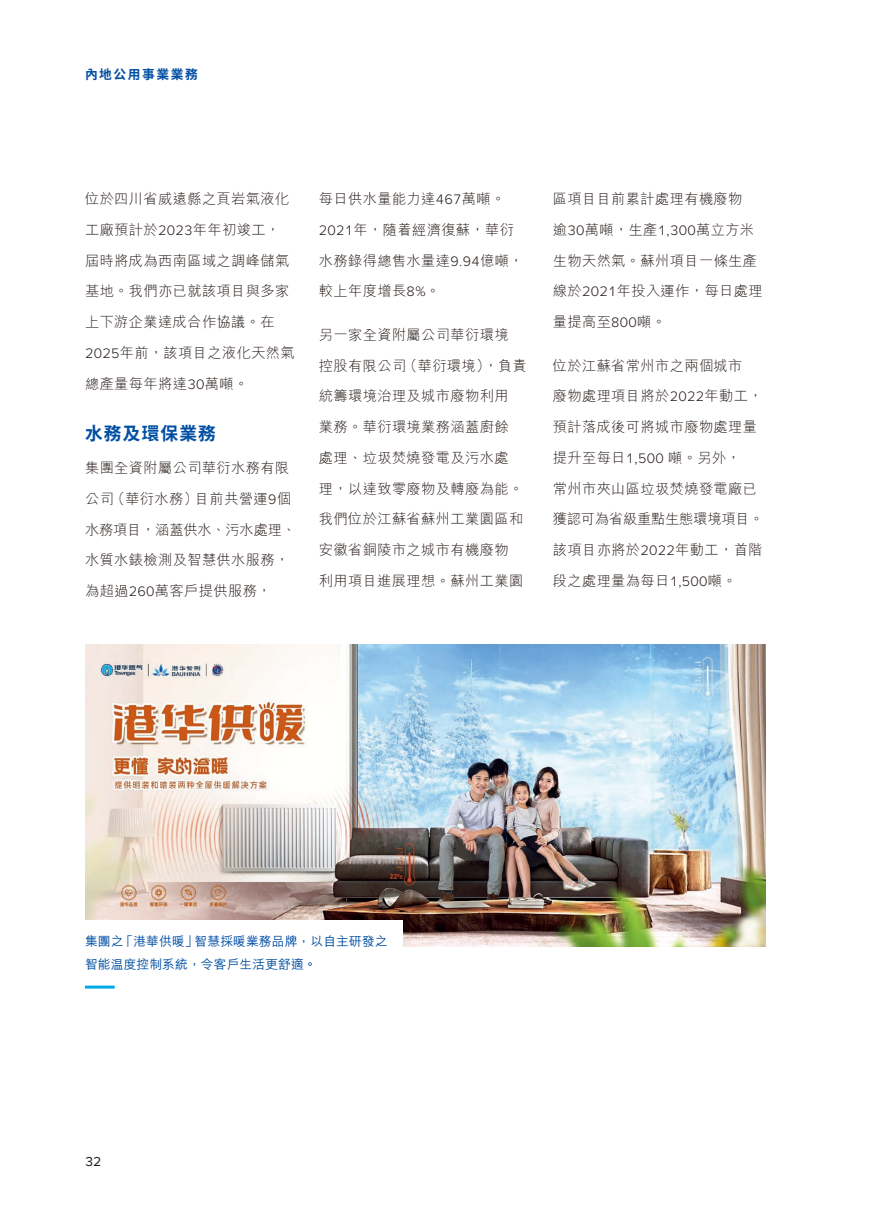
<style>
.page{position:relative;width:893px;height:1212px;background:#fff}
.page>*{position:absolute;margin:0;border:0;box-sizing:border-box;transform-origin:0 0}
.t1{font:700 18px "Noto Sans HK";letter-spacing:.07em;color:#004ea2}
.t2{font:300 14.25px/30.8px "M Hei HK";letter-spacing:.025em;color:#231916}
.t3{font:13.5px "Proxima Nova";color:#231916}
.t4{font:500 12.75px/22.5px "M Hei HK";letter-spacing:.01em;color:#004ea2}
.t5{font:700 12.75px "Noto Sans HK";letter-spacing:.12em;color:#004ea2}
.s1{font-family:"Proxima Nova"}
</style>
<div class="page">
<img style="left:85px;top:644px;width:680px;height:302px">
<div style="left:70px;top:920px;width:333px;height:68px;background:#fff"></div>
<hr style="left:85px;top:985px;width:30px;height:3px;background:#00a9e5">
<p class="t5" style="left:85px;top:67px;width:114px">內地公用事業業務</p>
<p class="t2" style="left:85px;top:183px;width:211px">位於四川省威遠縣之頁岩氣液化工廠預計於<span class="s1">2023</span>年年初竣工，屆時將成為西南區域之調峰儲氣基地。我們亦已就該項目與多家上下游企業達成合作協議。在<br><span class="s1">2025</span>年前，該項目之液化天然氣總產量每年將達<span class="s1">30</span>萬噸。</p>
<p class="t1" style="left:85px;top:423px;width:132px">水務及環保業務</p>
<p class="t2" style="left:85px;top:452px;width:212px">集團全資附屬公司華衍水務有限公司（華衍水務）目前共營運<span class="s1">9</span>個水務項目，涵蓋供水、污水處理、水質水錶檢測及智慧供水服務，為超過<span class="s1">260</span>萬客戶提供服務，</p>
<p class="t2" style="left:319px;top:183px;width:206px">每日供水量能力達<span class="s1">467</span>萬噸。<br><span class="s1">2021</span>年，隨着經濟復蘇，華衍水務錄得總售水量達<span class="s1">9.94</span>億噸，較上年度增長<span class="s1">8%</span>。</p>
<p class="t2" style="left:319px;top:319px;width:210px">另一家全資附屬公司華衍環境<br>控股有限公司（華衍環境），負責統籌環境治理及城市廢物利用<br>業務。華衍環境業務涵蓋廚餘<br>處理、垃圾焚燒發電及污水處<br>理，以達致零廢物及轉廢為能。我們位於江蘇省蘇州工業園區和安徽省銅陵市之城市有機廢物<br>利用項目進展理想。蘇州工業園</p>
<p class="t2" style="left:553px;top:183px;width:211px">區項目目前累計處理有機廢物逾<span class="s1">30</span>萬噸，生產<span class="s1">1,300</span>萬立方米生物天然氣。蘇州項目一條生產線於<span class="s1">2021</span>年投入運作，每日處理量提高至<span class="s1">800</span>噸。</p>
<p class="t2" style="left:553px;top:350px;width:212px">位於江蘇省常州市之兩個城市<br>廢物處理項目將於<span class="s1">2022</span>年動工，預計落成後可將城市廢物處理量提升至每日<span class="s1">1,500</span> 噸。另外，<br>常州市夾山區垃圾焚燒發電廠已獲認可為省級重點生態環境項目。該項目亦將於<span class="s1">2022</span>年動工，首階段之處理量為每日<span class="s1">1,500</span>噸。</p>
<p class="t4" style="left:85px;top:929px;width:304px">集團之「港華供暖」智慧採暖業務品牌，以自主研發之智能温度控制系統，令客戶生活更舒適。</p>
<p class="t3" style="left:85px;top:1151px;width:18px">32</p>
</div>
